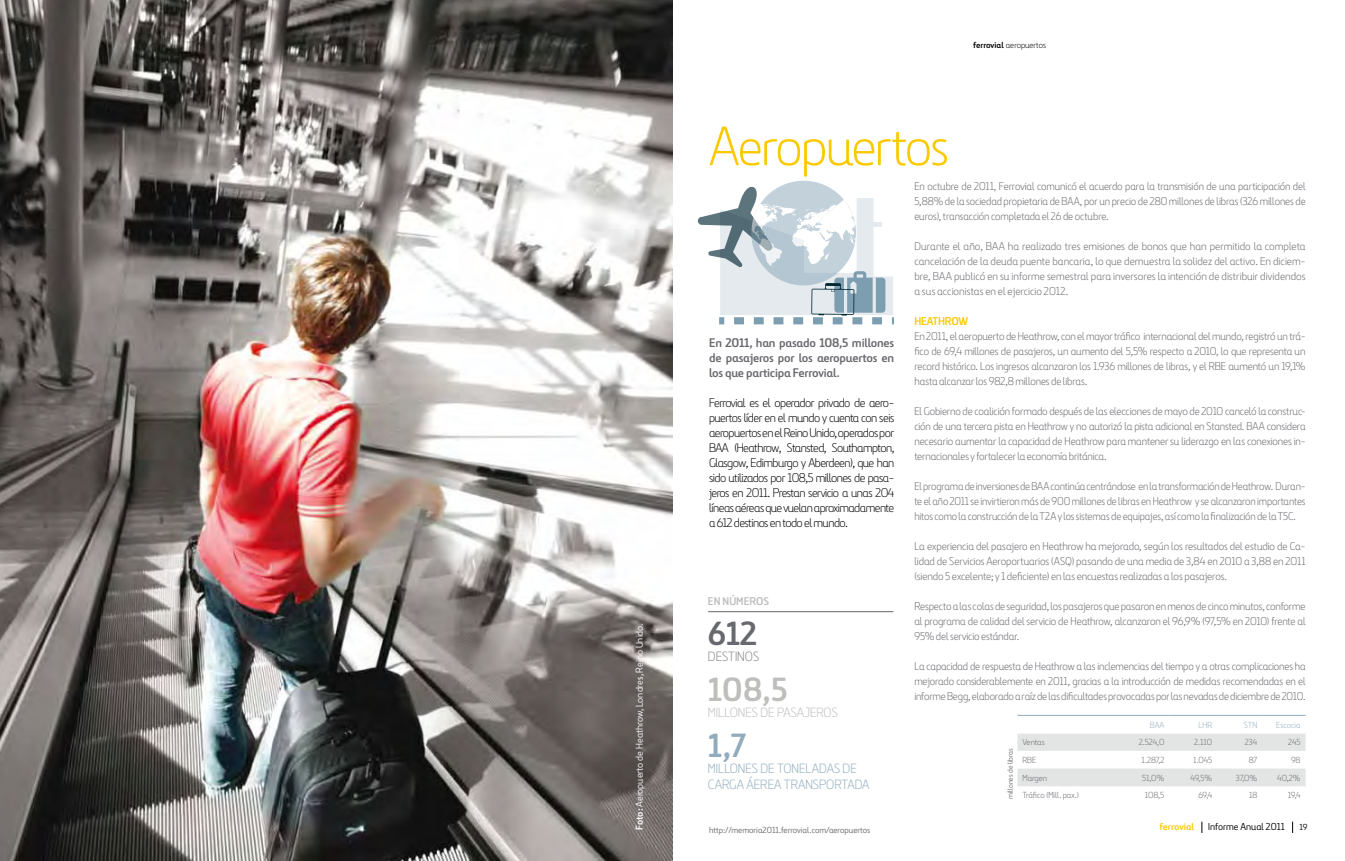
<style>
.page{position:relative;width:1345px;height:861px;background:#fff}
.page>*{position:absolute;margin:0;border:0;box-sizing:border-box;transform-origin:0 0}
.t1{font:300 55px "Ferrovial";letter-spacing:-.035em;color:#fbc900}
.t2{font:700 33.38px "Ferrovial";color:#bebebc}
.t3{font:700 33.38px "Ferrovial";color:#68696e}
.t4{font:700 33.38px "Ferrovial";color:#91acbc}
.t5{font:300 13.38px/16px "Ferrovial";color:#91acbc}
.t6{font:300 13.38px "Ferrovial";color:#bebebc}
.t7{font:300 13.38px "Ferrovial";color:#838488}
.t8{font:300 12.5px/15px "Ferrovial";letter-spacing:-.04em;color:#000;text-align:justify}
.t9{font:700 12.5px/15px "Ferrovial";letter-spacing:-.02em;color:#68696e;text-align:justify}
.t10{font:300 11.25px/15px "Ferrovial";letter-spacing:-.01em;color:#68696e;text-align:justify}
.t11{font:300 11.25px/15px "Ferrovial";letter-spacing:-.01em;color:#68696e;text-align:justify;scale:.96 1}
.t12{font:700 11.25px "Ferrovial";color:#fbc900}
.t13{font:700 11.12px "Ferrovial";color:#bebebc}
.t14{font:10px "Ferrovial";color:#fff}
.t15{font:10px "Ferrovial";color:#000}
.t16{font:700 10px "Ferrovial";color:#fbc900}
.t17{font:300 8.75px "Ferrovial";color:#68696e}
.t18{font:8.75px "Ferrovial";color:#68696e}
.t19{font:300 8.75px "Ferrovial";letter-spacing:-.005em;color:#000}
.t20{font:300 8.75px "Ferrovial";color:#91acbc}
.t21{font:8.75px "Ferrovial";color:#000}
.t22{font:7.5px "Ferrovial";color:#68696e}
.s1{font-weight:700}
</style>
<div class="page">
<img style="left:0;top:0;width:672px;height:860px">
<svg style="left:1017px;top:733px;width:288px;height:53px"></svg>
<hr style="left:1017px;top:715px;width:87px;height:1px;background:#91acbc">
<hr style="left:1104px;top:715px;width:65px;height:1px;background:#91acbc">
<hr style="left:1169px;top:715px;width:48px;height:1px;background:#91acbc">
<hr style="left:1217px;top:715px;width:45px;height:1px;background:#91acbc">
<hr style="left:1262px;top:715px;width:43px;height:1px;background:#91acbc">
<svg style="left:698px;top:187px;width:195px;height:137px"></svg>
<hr style="left:708px;top:611px;width:185px;height:1px;background:#000">
<p class="t14" style="left:633px;top:829px;width:208px;rotate:-90deg"><span class="s1">Foto:</span> Aeropuerto de Heathrow, Londres, Reino Unido.</p>
<p class="t19" style="left:973px;top:40px;width:74px"><span class="s1">ferrovial</span> aeropuertos</p>
<h1 class="t1" style="left:709px;top:112px;width:241px">Aeropuertos</h1>
<p class="t9" style="left:709px;top:335px;width:187px">En 2011, han pasado 108,5 millones de pasajeros por los aeropuertos en los que participa Ferrovial.</p>
<p class="t8" style="left:709px;top:395px;width:187px">Ferrovial es el operador privado de aero&shy;puertos líder en el mundo y cuenta con seis aeropuertos en el Reino Unido,operados por BAA (Heathrow, Stansted, Southampton, Glasgow, Edimburgo y Aberdeen), que han sido utilizados por 108,5 millones de pasa&shy;jeros en 2011. Prestan servicio a unas 204 líneas aéreas que vuelan aproximadamente a 612 destinos en todo el mundo.</p>
<p class="t13" style="left:708px;top:594px;width:63px">EN NÚMEROS</p>
<h2 class="t3" style="left:708px;top:612px;width:50px">612</h2>
<p class="t7" style="left:708px;top:648px;width:53px">DESTINOS</p>
<h2 class="t2" style="left:708px;top:668px;width:81px">108,5</h2>
<p class="t6" style="left:708px;top:704px;width:131px">MILLONES DE PASAJEROS</p>
<h2 class="t4" style="left:708px;top:724px;width:40px">1,7</h2>
<p class="t5" style="left:708px;top:760px;width:163px">MILLONES DE TONELADAS DE<br>CARGA ÁEREA TRANSPORTADA</p>
<p class="t18" style="left:709px;top:824px;width:163px">http://memoria2011.ferrovial.com/aeropuertos</p>
<p class="t10" style="left:914px;top:178px;width:393px">En octubre de 2011, Ferrovial comunicó el acuerdo para la transmisión de una participación del 5,88% de la sociedad propietaria de BAA, por un precio de 280 millones de libras (326 millones de euros), transacción completada el 26 de octubre.</p>
<p class="t10" style="left:914px;top:238px;width:393px">Durante el año, BAA ha realizado tres emisiones de bonos que han permitido la completa cancelación de la deuda puente bancaria, lo que demuestra la solidez del activo. En diciem&shy;bre, BAA publicó en su informe semestral para inversores la intención de distribuir dividendos a sus accionistas en el ejercicio 2012.</p>
<p class="t12" style="left:914px;top:313px;width:55px">HEATH ROW</p>
<p class="t10" style="left:914px;top:328px;width:393px">En 2011, el aeropuerto de Heathrow, con el mayor tráfico internacional del mundo, registró un trá&shy;fico de 69,4 millones de pasajeros, un aumento del 5,5% respecto a 2010, lo que representa un record histórico. Los ingresos alcanzaron los 1.936 millones de libras, y el RBE aumentó un 19,1% hasta alcanzar los 982,8 millones de libras.</p>
<p class="t10" style="left:914px;top:403px;width:393px">El Gobierno de coalición formado después de las elecciones de mayo de 2010 canceló la construc&shy;ción de una tercera pista en Heathrow y no autorizó la pista adicional en Stansted. BAA considera necesario aumentar la capacidad de Heathrow para mantener su liderazgo en las conexiones in&shy;ternacionales y fortalecer la economía británica.</p>
<p class="t11" style="left:914px;top:478px;width:409px">El programa de inversiones de BAA continúa centrándose en la transformación de Heathrow. Duran&shy;te el año 2011 se invirtieron más de 900 millones de libras en Heathrow y se alcanzaron importantes hitos como la construcción de la T2A y los sistemas de equipajes, así como la finalización de la T5C.</p>
<p class="t10" style="left:914px;top:538px;width:393px">La experiencia del pasajero en Heathrow ha mejorado, según los resultados del estudio de Ca&shy;lidad de Servicios Aeroportuarios (ASQ) pasando de una media de 3,84 en 2010 a 3,88 en 2011 (siendo 5 excelente; y 1 deficiente) en las encuestas realizadas a los pasajeros.</p>
<p class="t10" style="left:914px;top:598px;width:393px">Respecto a las colas de seguridad, los pasajeros que pasaron en menos de cinco minutos, conforme al programa de calidad del servicio de Heathrow, alcanzaron el 96,9% (97,5% en 2010) frente al 95% del servicio estándar.</p>
<p class="t10" style="left:914px;top:658px;width:393px">La capacidad de respuesta de Heathrow a las inclemencias del tiempo y a otras complicaciones ha mejorado considerablemente en 2011, gracias a la introducción de medidas recomendadas en el informe Begg, elaborado a raíz de las dificultades provocadas por las nevadas de diciembre de 2010.</p>
<p class="t22" style="left:1005px;top:798px;width:52px;rotate:-90deg">millones de libras</p>
<p class="t20" style="left:1149px;top:719px;width:16px">BAA</p>
<p class="t20" style="left:1198px;top:719px;width:15px">LHR</p>
<p class="t20" style="left:1243px;top:719px;width:15px">STN</p>
<p class="t20" style="left:1276px;top:719px;width:26px">Escocia</p>
<p class="t17" style="left:1022px;top:736px;width:24px">Ventas</p>
<p class="t17" style="left:1138px;top:736px;width:27px">2.524,0</p>
<p class="t17" style="left:1194px;top:736px;width:20px">2.110</p>
<p class="t17" style="left:1244px;top:736px;width:14px">234</p>
<p class="t17" style="left:1288px;top:736px;width:14px">245</p>
<p class="t17" style="left:1022px;top:754px;width:15px">RBE</p>
<p class="t17" style="left:1141px;top:754px;width:24px">1.287,2</p>
<p class="t17" style="left:1193px;top:754px;width:21px">1.045</p>
<p class="t17" style="left:1248px;top:754px;width:10px">87</p>
<p class="t17" style="left:1290px;top:754px;width:11px">98</p>
<p class="t17" style="left:1022px;top:772px;width:26px">Margen</p>
<p class="t17" style="left:1141px;top:772px;width:24px">51,0%</p>
<p class="t17" style="left:1190px;top:772px;width:23px">49,5%</p>
<p class="t17" style="left:1235px;top:772px;width:23px">37,0%</p>
<p class="t17" style="left:1277px;top:772px;width:25px">40,2%</p>
<p class="t17" style="left:1022px;top:789px;width:58px">Tráfico (Mill. pax.)</p>
<p class="t17" style="left:1144px;top:789px;width:21px">108,5</p>
<p class="t17" style="left:1198px;top:789px;width:15px">69,4</p>
<p class="t17" style="left:1248px;top:789px;width:10px">18</p>
<p class="t17" style="left:1287px;top:789px;width:14px">19,4</p>
<p class="t16" style="left:1159px;top:820px;width:37px">ferrovial</p>
<p class="t15" style="left:1208px;top:820px;width:78px">Informe Anual 2011</p>
<p class="t21" style="left:1299px;top:821px;width:9px">19</p>
</div>
